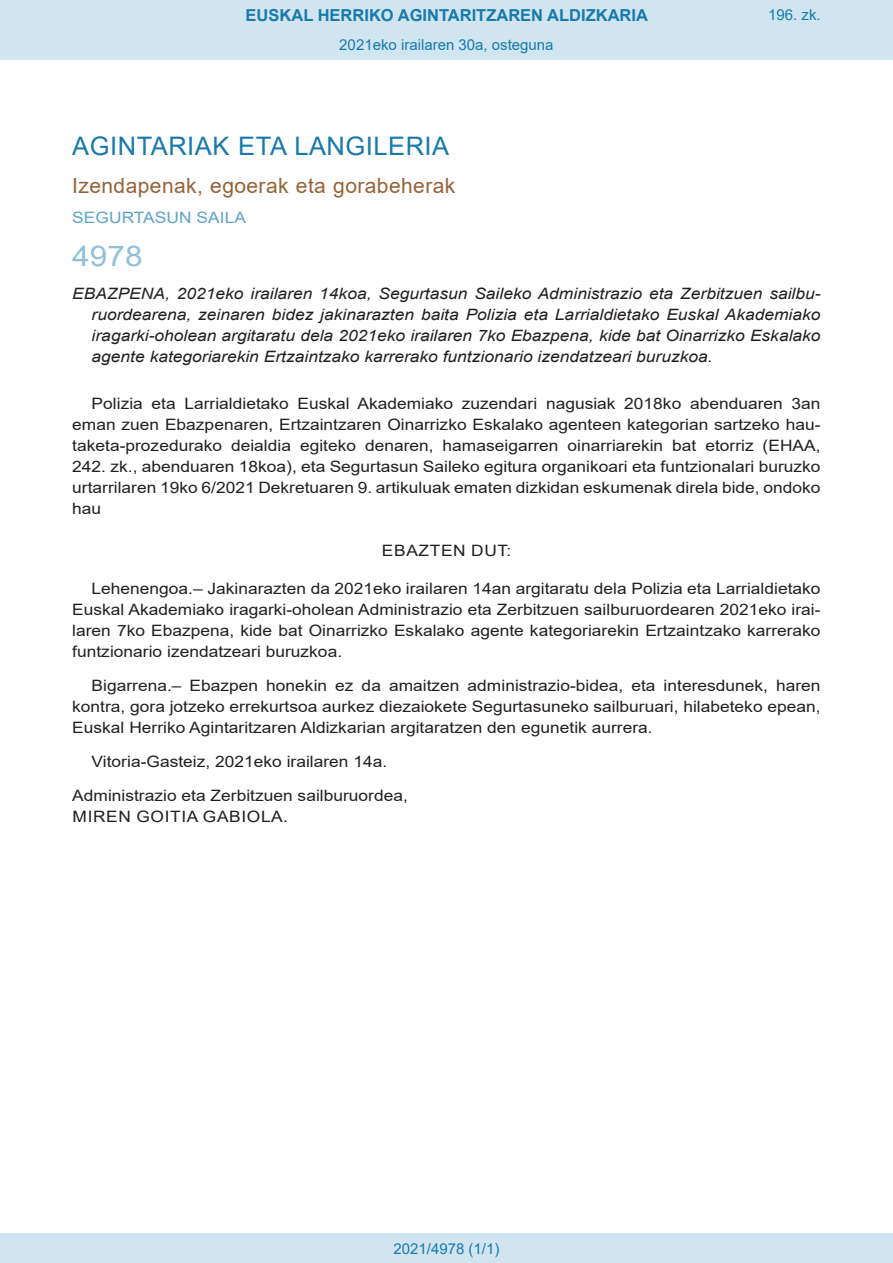
<style>
.page{position:relative;width:893px;height:1263px;background:#fff}
.page>*{position:absolute;margin:0;border:0;box-sizing:border-box;transform-origin:0 0}
.BOPVOrden{font:28.5px "Arial";color:#90c0db;scale:1.11 1}
.BOPVSeccion{font:25.5px "Arial";letter-spacing:.02em;color:#1879ad}
.BOPVSubseccion{font:21px "Arial";letter-spacing:.02em;color:#956338}
.t1{font:700 16.5px "Arial";color:#1879ad}
.BOPVDetalle{font:15.6px/21px "Arial";color:#231f20;text-align:justify;scale:1.11 1}
.BOPVTitulo{font:italic 15.6px/21px "Arial";color:#231f20;text-align:justify;scale:1.11 1}
.BOPVFirmaPuesto{font:15.6px "Arial";color:#231f20;scale:1.11 1}
.BOPVFirmaLugFec{font:15.6px "Arial";color:#231f20;scale:1.11 1}
.BOPVFirmaNombre{font:15.6px "Arial";letter-spacing:.035em;color:#231f20;scale:1.11 1}
.BOPVOrganismo{font:15.6px "Arial";letter-spacing:.005em;color:#5ea4ca;scale:1.11 1}
.BOPVClave{font:15.6px "Arial";letter-spacing:.035em;color:#231f20;scale:1.11 1}
.Paginacion_Centro{font:15px "Arial";color:#1879ad}
</style>
<div class="page">
<div style="left:0;top:0;width:893px;height:60px;background:#d0e5f0"></div>
<div style="left:0;top:1233px;width:893px;height:30px;background:#d0e5f0"></div>
<p class="t1" style="left:246px;top:3px;width:404px">EUSKAL HERRIKO AGINTARITZAREN ALDIZKARIA</p>
<p class="Paginacion_Centro" style="left:339px;top:35px;width:216px">2021eko irailaren 30a, osteguna</p>
<p class="Paginacion_Centro" style="left:768px;top:5px;width:54px">196. zk.</p>
<p class="BOPVSeccion" style="left:72px;top:128px;width:378px">AGINTARIAK ETA LANGILERIA</p>
<p class="BOPVSubseccion" style="left:72px;top:171px;width:385px">Izendapenak, egoerak eta gorabeherak</p>
<p class="BOPVOrganismo" style="left:72px;top:207px;width:158px">SEGURTASUN SAILA</p>
<p class="BOPVOrden" style="left:72px;top:236px;width:65px">4978</p>
<p class="BOPVTitulo" style="left:92px;top:284px;width:658px;text-indent:-19px">EBAZPENA, 2021eko irailaren 14koa, Segurtasun Saileko Administrazio eta Zerbitzuen sailbu&shy;ruordearena, zeinaren bidez jakinarazten baita Polizia eta Larrialdietako Euskal Akademiako iragarki-oholean argitaratu dela 2021eko irailaren 7ko Ebazpena, kide bat Oinarrizko Eskalako agente kategoriarekin Ertzaintzako karrerako funtzionario izendatzeari buruzkoa.</p>
<p class="BOPVDetalle" style="left:72px;top:393px;width:676px;text-indent:19px">Polizia eta Larrialdietako Euskal Akademiako zuzendari nagusiak 2018ko abenduaren 3an eman zuen Ebazpenaren, Ertzaintzaren Oinarrizko Eskalako agenteen kategorian sartzeko hau&shy;taketa-prozedurako deialdia egiteko denaren, hamaseigarren oinarriarekin bat etorriz (EHAA, 242. zk., abenduaren 18koa), eta Segurtasun Saileko egitura organikoari eta funtzionalari buruzko urtarrilaren 19ko 6/2021 Dekretuaren 9. artikuluak ematen dizkidan eskumenak direla bide, ondoko hau</p>
<p class="BOPVClave" style="left:382px;top:540px;width:118px">EBAZTEN DUT:</p>
<p class="BOPVDetalle" style="left:72px;top:578px;width:676px;text-indent:19px">Lehenengoa.– Jakinarazten da 2021eko irailaren 14an argitaratu dela Polizia eta Larrialdietako Euskal Akademiako iragarki-oholean Administrazio eta Zerbitzuen sailburuordearen 2021eko irai&shy;laren 7ko Ebazpena, kide bat Oinarrizko Eskalako agente kategoriarekin Ertzaintzako karrerako funtzionario izendatzeari buruzkoa.</p>
<p class="BOPVDetalle" style="left:72px;top:675px;width:676px;text-indent:19px">Bigarrena.– Ebazpen honekin ez da amaitzen administrazio-bidea, eta interesdunek, haren kontra, gora jotzeko errekurtsoa aurkez diezaiokete Segurtasuneko sailburuari, hilabeteko epean, Euskal Herriko Agintaritzaren Aldizkarian argitaratzen den egunetik aurrera.</p>
<p class="BOPVFirmaLugFec" style="left:92px;top:750px;width:268px">Vitoria-Gasteiz, 2021eko irailaren 14a.</p>
<p class="BOPVFirmaPuesto" style="left:72px;top:784px;width:304px">Administrazio eta Zerbitzuen sailburuordea,</p>
<p class="BOPVFirmaNombre" style="left:73px;top:805px;width:196px">MIREN GOITIA GABIOLA.</p>
<p class="Paginacion_Centro" style="left:393px;top:1238px;width:107px">2021/4978 (1/1)</p>
</div>
